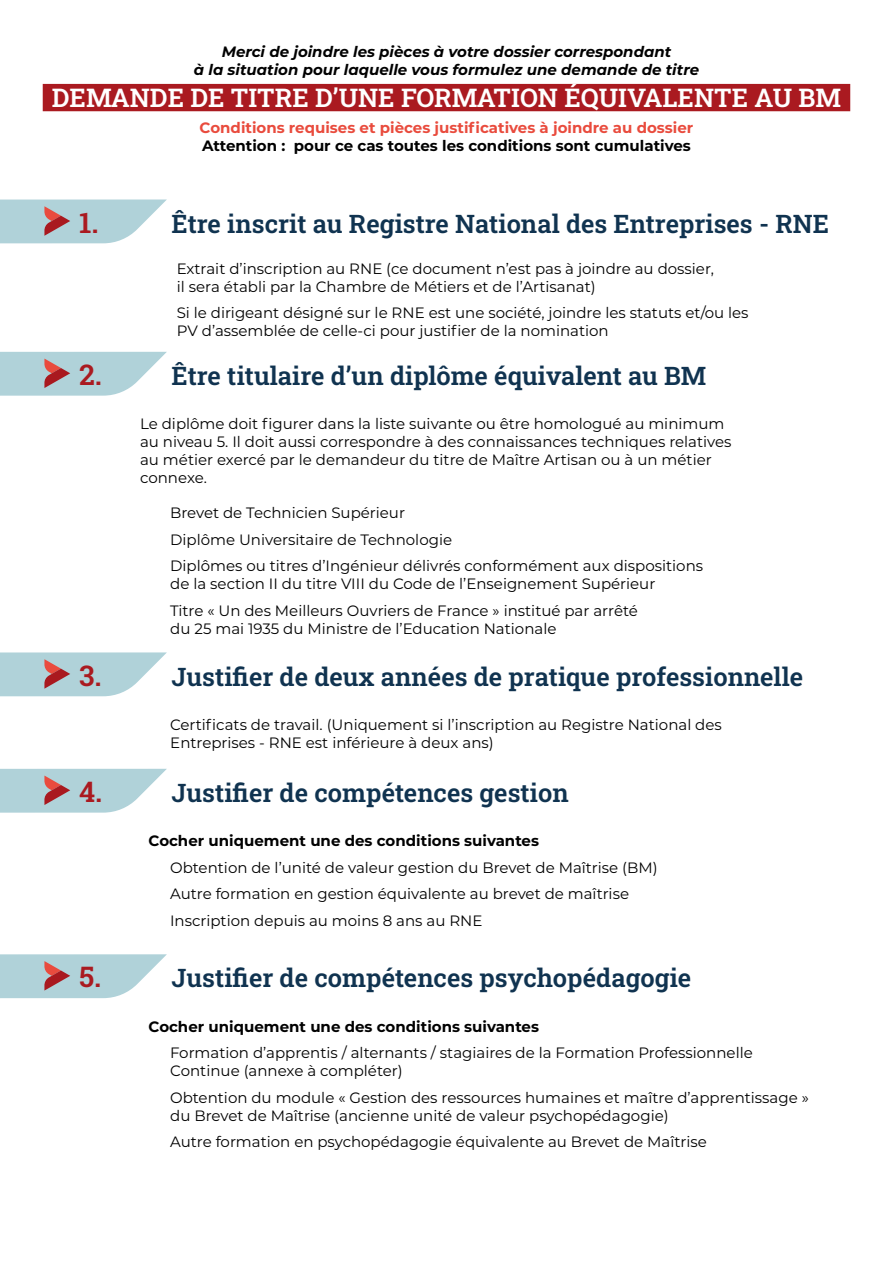
<style>
.page{position:relative;width:893px;height:1263px;background:#fff}
.page>*{position:absolute;margin:0;border:0;box-sizing:border-box;transform-origin:0 0}
.t1{font:600 28.5px "Roboto Slab";color:#aa1a20}
.t2{font:600 25.8px "Roboto Slab";color:#fff}
.t3{font:600 25.5px "Roboto Slab";color:#103350}
.t4{font:15px/18px "Montserrat";color:#000}
.t5{font:700 15px "Montserrat";color:#000}
.t6{font:italic 700 15px/18px "Montserrat";color:#000;text-align:center}
.t7{font:700 15px "Montserrat";color:#e94b3d}
</style>
<div class="page">
<div style="left:43px;top:84px;width:807px;height:27px;background:#aa1a20"></div>
<svg style="left:0;top:199px;width:167px;height:45px;background:#bdd1d7"></svg>
<svg style="left:0;top:352px;width:167px;height:44px;background:#bcd0d6"></svg>
<svg style="left:0;top:652px;width:167px;height:44px;background:#bcd0d6"></svg>
<svg style="left:0;top:769px;width:167px;height:44px;background:#bcd0d6"></svg>
<svg style="left:0;top:954px;width:167px;height:44px;background:#bcd0d6"></svg>
<p class="t6" style="left:194px;top:42px;width:507px">Merci de joindre les pièces à votre dossier correspondant<br>à la situation pour laquelle vous formulez une demande de titre</p>
<h2 class="t2" style="left:52px;top:80px;width:791px">DEMANDE DE TITRE D’UNE FORMATION ÉQUIVALENTE AU BM</h2>
<p class="t7" style="left:200px;top:117px;width:495px">Conditions requises et pièces justificatives à joindre au dossier</p>
<p class="t5" style="left:202px;top:135px;width:490px">Attention : pour ce cas toutes les conditions sont cumulatives</p>
<h1 class="t1" style="left:79px;top:203px;width:21px">1.</h1>
<h3 class="t3" style="left:172px;top:206px;width:659px">Être inscrit au Registre National des Entreprises - RNE</h3>
<p class="t4" style="left:177px;top:259px;width:539px">Extrait d’inscription au RNE (ce document n’est pas à joindre au dossier, il sera établi par la Chambre de Métiers et de l’Artisanat)</p>
<p class="t4" style="left:177px;top:303px;width:573px">Si le dirigeant désigné sur le RNE est une société, joindre les statuts et/ou les<br>PV d’assemblée de celle-ci pour justifier de la nomination</p>
<h1 class="t1" style="left:79px;top:355px;width:24px">2.</h1>
<h3 class="t3" style="left:172px;top:358px;width:536px">Être titulaire d’un diplôme équivalent au BM</h3>
<p class="t4" style="left:140px;top:414px;width:593px">Le diplôme doit figurer dans la liste suivante ou être homologué au minimum au niveau 5. Il doit aussi correspondre à des connaissances techniques relatives au métier exercé par le demandeur du titre de Maître Artisan ou à un métier connexe.</p>
<p class="t4" style="left:170px;top:499px;width:535px;line-height:26.5px">Brevet de Technicien Supérieur<br>Diplôme Universitaire de Technologie<br>Diplômes ou titres d’Ingénieur délivrés conformément aux dispositions</p>
<p class="t4" style="left:170px;top:570px;width:487px;line-height:26.5px">de la section II du titre VIII du Code de l’Enseignement Supérieur<br>Titre « Un des Meilleurs Ouvriers de France » institué par arrêté</p>
<p class="t4" style="left:170px;top:619px;width:388px">du 25 mai 1935 du Ministre de l’Education Nationale</p>
<h1 class="t1" style="left:79px;top:656px;width:24px">3.</h1>
<h3 class="t3" style="left:172px;top:659px;width:633px">Justifier de deux années de pratique professionnelle</h3>
<p class="t4" style="left:170px;top:715px;width:553px">Certificats de travail. (Uniquement si l’inscription au Registre National des<br>Entreprises - RNE est inférieure à deux ans)</p>
<h1 class="t1" style="left:79px;top:772px;width:25px">4.</h1>
<h3 class="t3" style="left:172px;top:775px;width:399px">Justifier de compétences gestion</h3>
<p class="t5" style="left:149px;top:830px;width:392px">Cocher uniquement une des conditions suivantes</p>
<p class="t4" style="left:170px;top:853px;width:489px;line-height:26.5px">Obtention de l’unité de valeur gestion du Brevet de Maîtrise (BM)<br>Autre formation en gestion équivalente au brevet de maîtrise<br>Inscription depuis au moins 8 ans au RNE</p>
<h1 class="t1" style="left:79px;top:957px;width:24px">5.</h1>
<h3 class="t3" style="left:172px;top:961px;width:521px">Justifier de compétences psychopédagogie</h3>
<p class="t5" style="left:149px;top:1015px;width:392px">Cocher uniquement une des conditions suivantes</p>
<p class="t4" style="left:170px;top:1043px;width:584px">Formation d’apprentis / alternants / stagiaires de la Formation Professionnelle<br>Continue (annexe à compléter)</p>
<p class="t4" style="left:170px;top:1088px;width:640px">Obtention du module « Gestion des ressources humaines et maître d’apprentissage » du Brevet de Maîtrise (ancienne unité de valeur psychopédagogie)</p>
<p class="t4" style="left:170px;top:1132px;width:538px">Autre formation en psychopédagogie équivalente au Brevet de Maîtrise</p>
</div>
